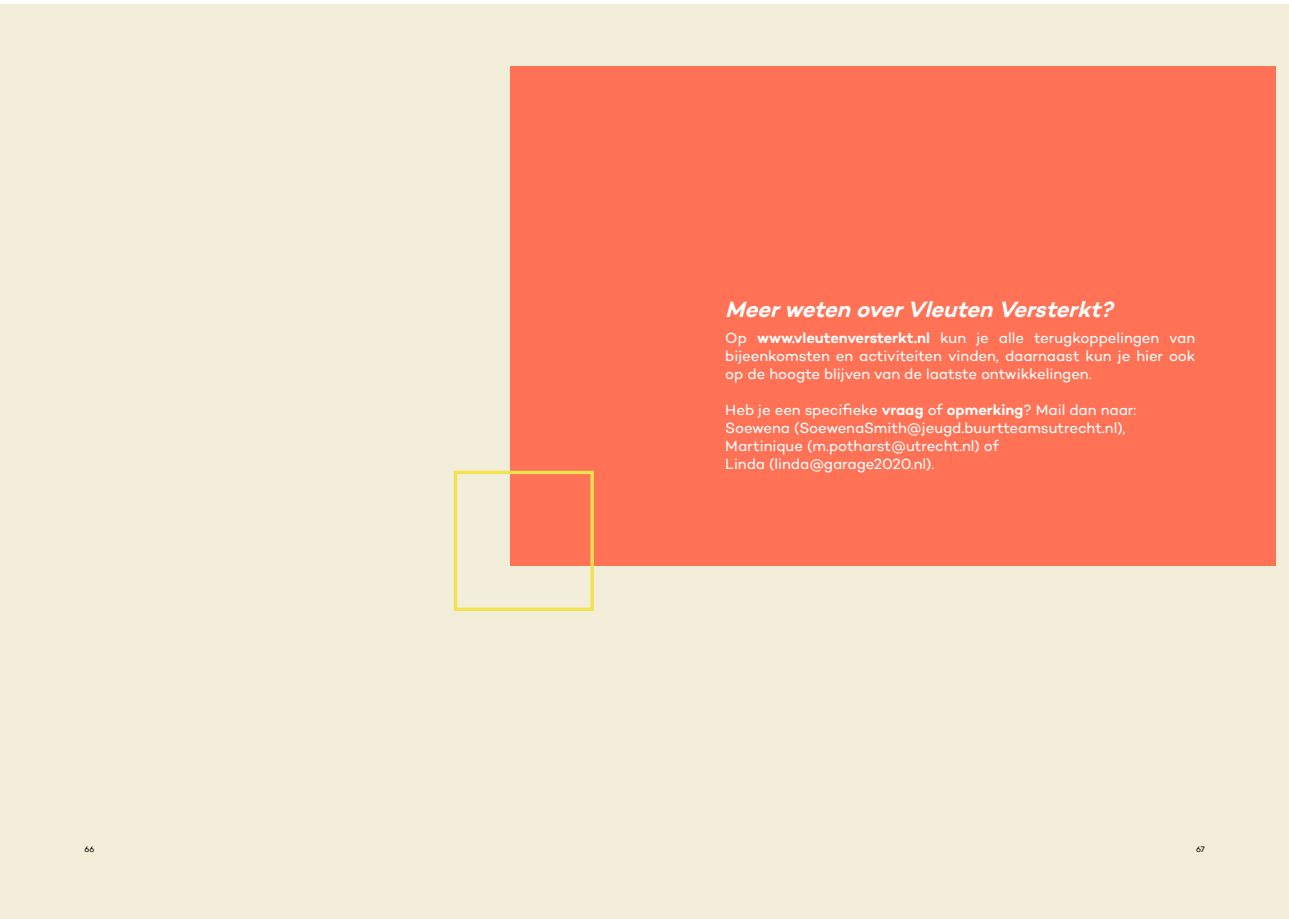
<style>
.page{position:relative;width:1289px;height:919px;background:#fff}
.page>*{position:absolute;margin:0;border:0;box-sizing:border-box;transform-origin:0 0}
.Subtitel{font:italic 600 22.5px "Campton";color:#fff}
.BASIS_TEKST{font:15px/18px "Campton";letter-spacing:-.005em;color:#fff;text-align:justify}
.t1{font:8.1px "Campton";color:#000}
.s1{font-weight:600}
</style>
<div class="page">
<div style="left:0;top:4px;width:1288px;height:914px;background:#f3eeda"></div>
<div style="left:510px;top:66px;width:766px;height:500px;background:#ff7256"></div>
<div style="left:454px;top:470px;width:140px;height:141px;border:3px solid #f1e250"></div>
<p class="Subtitel" style="left:725px;top:295px;width:396px">MeerwetenoverVleutenVersterkt?</p>
<p class="BASIS_TEKST" style="left:725px;top:329px;width:471px">Op <span class="s1">www.vleutenversterkt.nl</span> kun je alle terugkoppelingen van bijeenkomsten en activiteiten vinden, daarnaast kun je hier ook op de hoogte blijven van de laatste ontwikkelingen.</p>
<p class="BASIS_TEKST" style="left:725px;top:401px;width:412px">Heb je een specifieke <span class="s1">vraag</span> of <span class="s1">opmerking</span>? Mail dan naar:</p>
<p class="BASIS_TEKST" style="left:725px;top:419px;width:402px">Soewena (SoewenaSmith@jeugd.buurtteamsutrecht.nl),</p>
<p class="BASIS_TEKST" style="left:725px;top:437px;width:275px">Martinique (m.potharst@utrecht.nl) of</p>
<p class="BASIS_TEKST" style="left:725px;top:455px;width:211px">Linda (linda@garage2020.nl).</p>
<p class="t1" style="left:85px;top:844px;width:11px">66</p>
<p class="t1" style="left:1195px;top:844px;width:10px">67</p>
</div>
